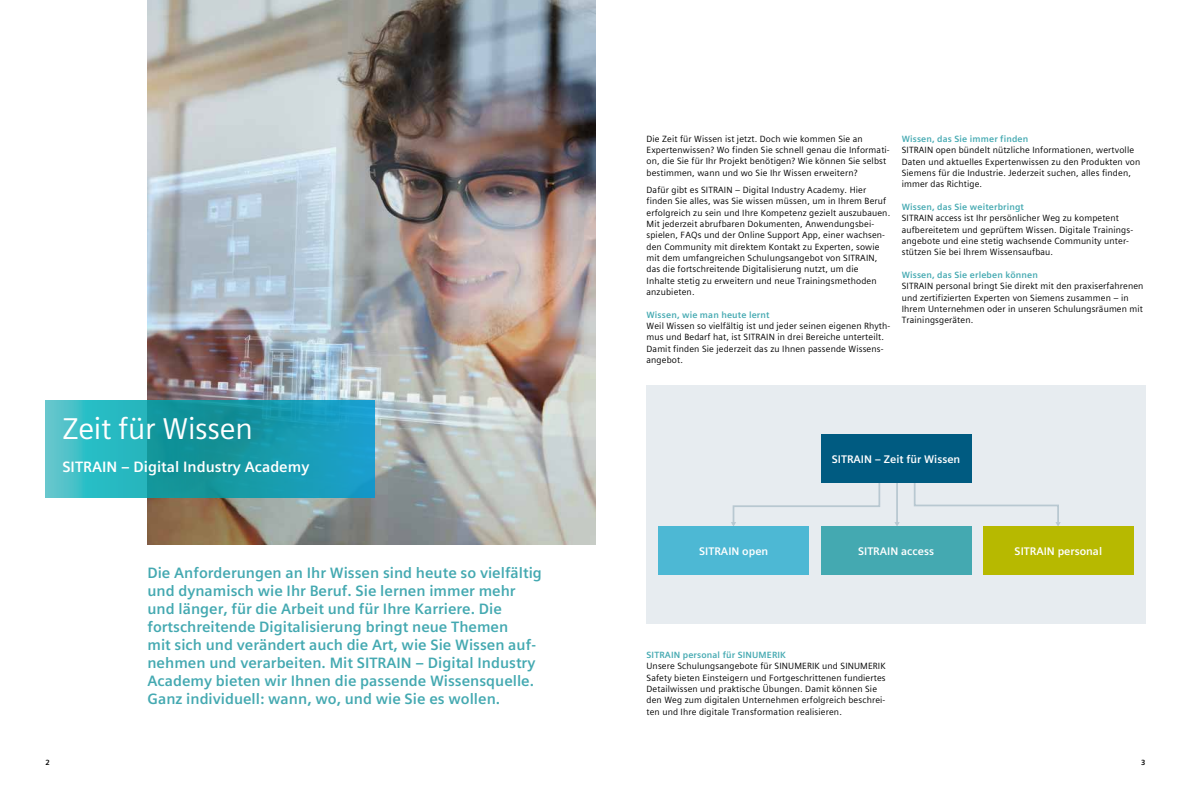
<style>
.page{position:relative;width:1191px;height:794px;background:#fff}
.page>*{position:absolute;margin:0;border:0;box-sizing:border-box;transform-origin:0 0}
.t1{font:30px "Siemens Sans Global";letter-spacing:-.01em;color:#fff}
.t2{font:700 15px/18px "Siemens Sans Global";color:#44a9b1}
.t3{font:700 15px "Siemens Sans Global";color:#fff}
.t4{font:700 11px "Siemens Sans Global";color:#fff}
.t5{font:9px/11.3px "Siemens Sans Global";letter-spacing:.015em;color:#000}
.t6{font:700 9px "Siemens Sans Global";letter-spacing:.015em;color:#44a9b1}
.t7{font:700 7.5px "Siemens Sans Global";color:#000}
</style>
<div class="page">
<img style="left:147px;top:0;width:448px;height:544px">
<svg style="left:45px;top:400px;width:329px;height:97px;background:#21a4b3"></svg>
<div style="left:646px;top:386px;width:499px;height:238px;background:#e7ecf0"></div>
<hr style="left:896px;top:481px;width:2px;height:42px;background:#b8c8d1">
<svg style="left:894px;top:522px;width:5px;height:4px"></svg>
<svg style="left:914px;top:479px;width:146px;height:47px"></svg>
<svg style="left:731px;top:483px;width:150px;height:43px"></svg>
<div style="left:821px;top:435px;width:150px;height:48px;background:#005b81"></div>
<div style="left:658px;top:526px;width:151px;height:49px;background:#4db8d4"></div>
<div style="left:821px;top:526px;width:150px;height:49px;background:#44a9b1"></div>
<div style="left:983px;top:526px;width:150px;height:49px;background:#b7b900"></div>
<h1 class="t1" style="left:62px;top:406px;width:192px">Zeit für Wissen</h1>
<h2 class="t3" style="left:62px;top:455px;width:248px">SITRAIN – Digital Industry Academy</h2>
<p class="t2" style="left:147px;top:564px;width:396px">Die Anforderungen an Ihr Wissen sind heute so vielfältig und dynamisch wie Ihr Beruf. Sie lernen immer mehr und länger, für die Arbeit und für Ihre Karriere. Die fortschreitende Digitalisierung bringt neue Themen<br>mit sich und verändert auch die Art, wie Sie Wissen auf&shy;nehmen und verarbeiten. Mit SITRAIN – Digital Industry Academy bieten wir Ihnen die passende Wissensquelle.<br>Ganz individuell: wann, wo, und wie Sie es wollen.</p>
<p class="t5" style="left:646px;top:133px;width:244px">Die Zeit für Wissen ist jetzt. Doch wie kommen Sie an Expertenwissen? Wo finden Sie schnell genau die Informati&shy;on, die Sie für Ihr Projekt benötigen? Wie können Sie selbst bestimmen, wann und wo Sie Ihr Wissen erweitern?</p>
<p class="t5" style="left:646px;top:184px;width:245px">Dafür gibt es SITRAIN – Digital Industry Academy. Hier finden Sie alles, was Sie wissen müssen, um in Ihrem Beruf erfolgreich zu sein und Ihre Kompetenz gezielt auszubauen.<br>Mit jederzeit abrufbaren Dokumenten, Anwendungsbei&shy;spielen, FAQs und der Online Support App, einer wachsen&shy;den Community mit direktem Kontakt zu Experten, sowie mit dem umfangreichen Schulungsangebot von SITRAIN, das die fortschreitende Digitalisierung nutzt, um die<br>Inhalte stetig zu erweitern und neue Trainingsmethoden anzubieten.</p>
<p class="t6" style="left:646px;top:307px;width:124px">Wissen, wie man heute lernt</p>
<p class="t5" style="left:646px;top:320px;width:245px">Weil Wissen so vielfältig ist und jeder seinen eigenen Rhyth&shy;mus und Bedarf hat, ist SITRAIN in drei Bereiche unterteilt.<br>Damit finden Sie jederzeit das zu Ihnen passende Wissens&shy;angebot.</p>
<p class="t6" style="left:901px;top:132px;width:128px">Wissen, das Sie immer finden</p>
<p class="t5" style="left:901px;top:144px;width:240px">SITRAIN open bündelt nützliche Informationen, wertvolle Daten und aktuelles Expertenwissen zu den Produkten von Siemens für die Industrie. Jederzeit suchen, alles finden, immer das Richtige.</p>
<p class="t6" style="left:901px;top:200px;width:124px">Wissen, das Sie weiterbringt</p>
<p class="t5" style="left:901px;top:212px;width:232px">SITRAIN access ist Ihr persönlicher Weg zu kompetent aufbereitetem und geprüftem Wissen. Digitale Trainings&shy;angebote und eine stetig wachsende Community unter&shy;stützen Sie bei Ihrem Wissensaufbau.</p>
<p class="t6" style="left:901px;top:268px;width:138px">Wissen, das Sie erleben können</p>
<p class="t5" style="left:901px;top:280px;width:243px">SITRAIN personal bringt Sie direkt mit den praxiserfahrenen und zertifizierten Experten von Siemens zusammen – in Ihrem Unternehmen oder in unseren Schulungsräumen mit Trainingsgeräten.</p>
<p class="t4" style="left:831px;top:450px;width:130px">SITRAIN – Zeit für Wissen</p>
<p class="t4" style="left:699px;top:542px;width:71px">SITRAIN open</p>
<p class="t4" style="left:858px;top:542px;width:77px">SITRAIN access</p>
<p class="t4" style="left:1014px;top:542px;width:89px">SITRAIN personal</p>
<p class="t6" style="left:646px;top:648px;width:141px">SITRAIN personal für SINUMERIK</p>
<p class="t5" style="left:646px;top:660px;width:241px">Unsere Schulungsangebote für SINUMERIK und SINUMERIK Safety bieten Einsteigern und Fortgeschrittenen fundiertes Detailwissen und praktische Übungen. Damit können Sie den Weg zum digitalen Unternehmen erfolgreich beschrei&shy;ten und Ihre digitale Transformation realisieren.</p>
<p class="t7" style="left:45px;top:757px;width:6px">2</p>
<p class="t7" style="left:1141px;top:757px;width:6px">3</p>
</div>
